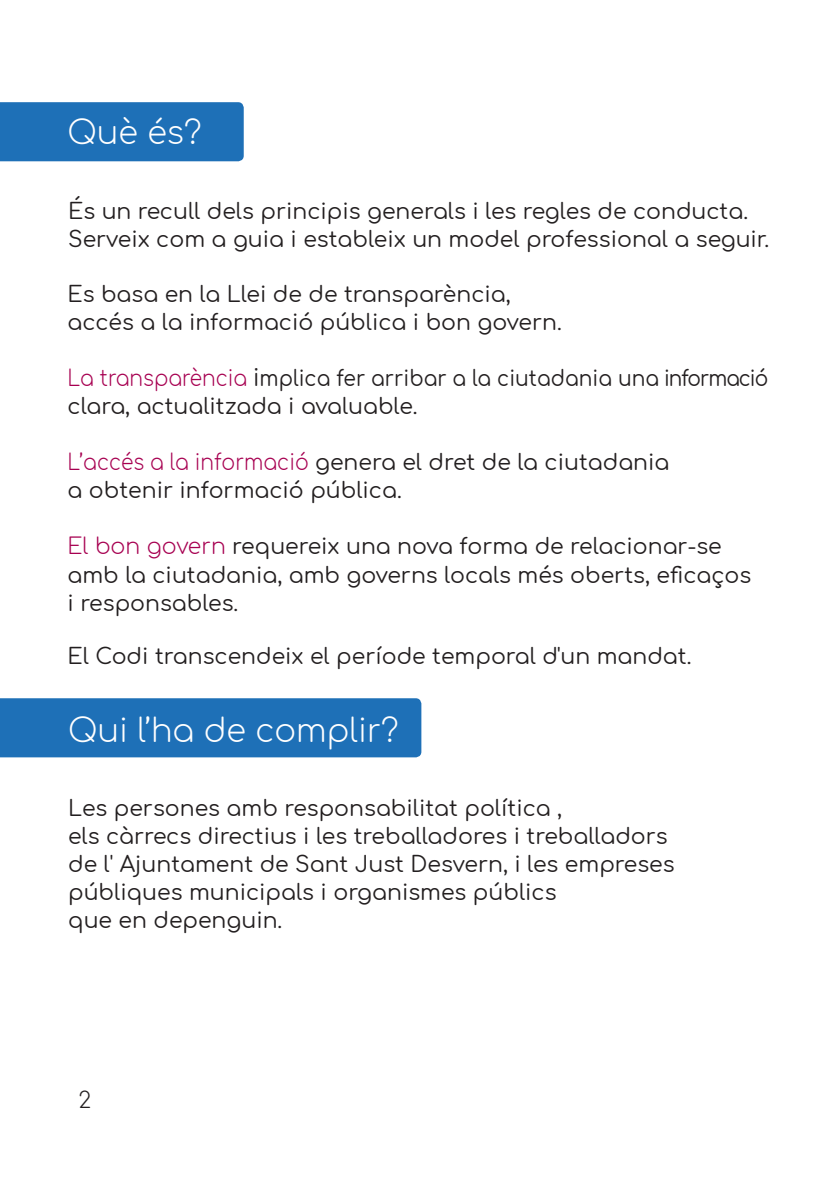
<style>
.page{position:relative;width:840px;height:1191px;background:#fff}
.page>*{position:absolute;margin:0;border:0;box-sizing:border-box;transform-origin:0 0}
.t1{font:300 32px "Comfortaa";color:#fff}
.t2{font:22px "Comfortaa";color:#231f20}
.t3{font:22px/28px "Comfortaa";color:#231f20;scale:.92 1}
.t4{font:300 22px "Comfortaa";color:#231f20}
.s1{font-weight:300;color:#a70051}
.s2{font-size:24px}
</style>
<div class="page">
<div style="left:0;top:698px;width:421px;height:59px;background:#1e70b7"></div>
<div style="left:0;top:102px;width:243px;height:59px;background:#1e70b7"></div>
<p class="t1" style="left:67px;top:104px;width:136px">Què és?</p>
<p class="t2" style="left:68px;top:191px;width:681px">És un recull dels principis generals i les regles de conducta.</p>
<p class="t2" style="left:68px;top:219px;width:702px">Serveix com a guia i estableix un model professional a seguir.</p>
<p class="t2" style="left:67px;top:274px;width:444px">Es basa en la Llei de de transparència,</p>
<p class="t2" style="left:67px;top:302px;width:495px">accés a la informació pública i bon govern.</p>
<p class="t3" style="left:67px;top:361px;width:762px"><span class="s1">La transparència</span> <span class="s2">i</span>mplica fer arribar a la ciutadania una informació clara, actualitzada i avaluable.</p>
<p class="t2" style="left:67px;top:442px;width:603px"><span class="s1">L’accés a la informació</span> genera el dret de la ciutadania</p>
<p class="t2" style="left:67px;top:470px;width:335px">a obtenir informació pública.</p>
<p class="t2" style="left:67px;top:526px;width:655px"><span class="s1">El bon govern</span> requereix una nova forma de relacionar-se</p>
<p class="t2" style="left:67px;top:554px;width:685px">amb la ciutadania, amb governs locals més oberts, eficaços</p>
<p class="t2" style="left:67px;top:582px;width:172px">i responsables.</p>
<p class="t2" style="left:67px;top:636px;width:625px">El Codi transcendeix el període temporal d'un mandat.</p>
<p class="t1" style="left:68px;top:701px;width:332px">Qui l’ha de complir?</p>
<p class="t2" style="left:68px;top:788px;width:495px">Les persones amb responsabilitat política ,</p>
<p class="t2" style="left:68px;top:816px;width:601px">els càrrecs directius i les treballadores i treballadors</p>
<p class="t2" style="left:68px;top:844px;width:607px">de l' Ajuntament de Sant Just Desvern, i les empreses</p>
<p class="t2" style="left:68px;top:872px;width:489px">públiques municipals i organismes públics</p>
<p class="t2" style="left:68px;top:900px;width:216px">que en depenguin.</p>
<p class="t4" style="left:79px;top:1080px;width:14px">2</p>
</div>
